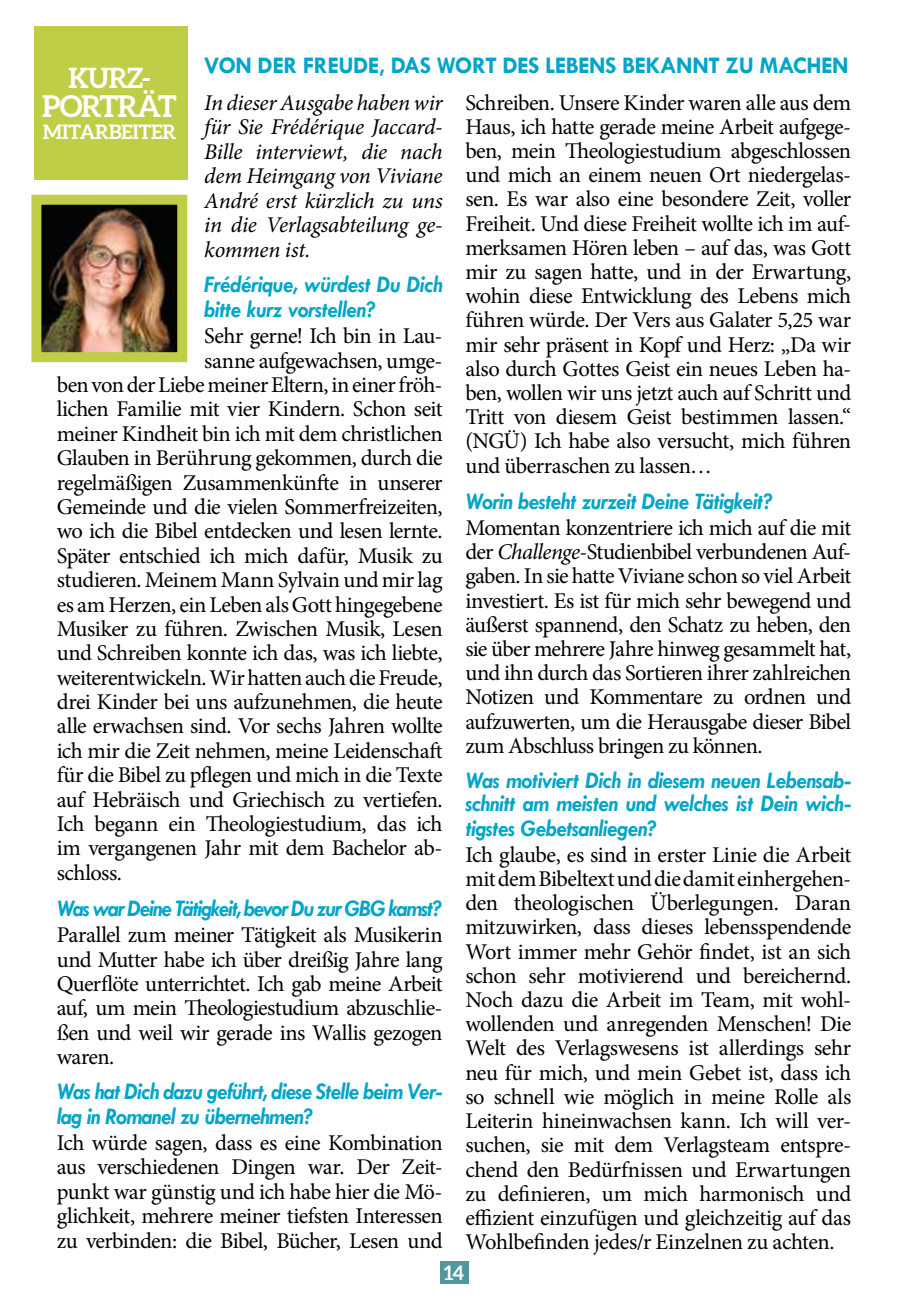
<style>
.page{position:relative;width:908px;height:1304px;background:#fff}
.page>*{position:absolute;margin:0;border:0;box-sizing:border-box;transform-origin:0 0}
.t1{font:700 30px "Aleo";letter-spacing:-.04em;color:#fff}
.t2{font:700 28px "Aleo";color:#fff}
.t3{font:italic 700 24px/25px "Tw Cen";letter-spacing:-.03em;color:#00a5c9;scale:.95 1}
.t4{font:700 24px "Tw Cen";letter-spacing:-.02em;color:#00a5c9}
.t5{font:italic 700 24px "Tw Cen";letter-spacing:-.055em;color:#00a5c9;scale:.95 1}
.t6{font:22.4px/24.2px "Minion Pro";letter-spacing:-.025em;color:#000;text-align:justify}
.t7{font:italic 22.4px/24.6px "Minion Pro";letter-spacing:-.015em;color:#000;text-align:justify}
.t8{font:700 20px "Aleo";letter-spacing:-.015em;color:#fff}
.s1{font-style:italic}
</style>
<div class="page">
<div style="left:440px;top:1261px;width:28px;height:23px;background:#52979d"></div>
<div style="left:34px;top:26px;width:153px;height:154px;background:#c0cd46"></div>
<img style="left:42px;top:206px;width:134px;height:145px">
<div style="left:31px;top:195px;width:156px;height:167px;border:10px solid #c0cd46"></div>
<p class="t4" style="left:204px;top:51px;width:645px">VON DER FREUDE, DAS WORT DES LEBENS BEKANNT ZU MACHEN</p>
<p class="t2" style="left:68px;top:62px;width:84px">KURZ-</p>
<h1 class="t1" style="left:42px;top:89px;width:136px">PORTRÄT</h1>
<p class="t8" style="left:43px;top:120px;width:135px">MITARBEITER</p>
<p class="t6" style="left:465px;top:90px;width:387px">Schreiben. Unsere Kinder waren alle aus dem Haus, ich hatte gerade meine Arbeit aufgege&shy;ben, mein Theologiestudium abgeschlossen und mich an einem neuen Ort niedergelas&shy;sen. Es war also eine besondere Zeit, voller Freiheit. Und diese Freiheit wollte ich im auf&shy;merksamen Hören leben – auf das, was Gott mir zu sagen hatte, und in der Erwartung, wohin diese Entwicklung des Lebens mich führen würde. Der Vers aus Galater 5,25 war mir sehr präsent in Kopf und Herz: „Da wir also durch Gottes Geist ein neues Leben ha&shy;ben, wollen wir uns jetzt auch auf Schritt und Tritt von diesem Geist bestimmen lassen.“ (NGÜ) Ich habe also versucht, mich führen und überraschen zu lassen…</p>
<p class="t3" style="left:465px;top:489px;width:325px">Worin besteht zurzeit Deine Tätigkeit?</p>
<p class="t6" style="left:465px;top:516px;width:387px">Momentan konzentriere ich mich auf die mit der <span class="s1">Challenge</span>-Studienbibel verbundenen Auf&shy;gaben. In sie hatte Viviane schon so viel Arbeit investiert. Es ist für mich sehr bewegend und äußerst spannend, den Schatz zu heben, den sie über mehrere Jahre hinweg gesammelt hat, und ihn durch das Sortieren ihrer zahlreichen Notizen und Kommentare zu ordnen und aufzuwerten, um die Herausgabe dieser Bibel zum Abschluss bringen zu können.</p>
<p class="t3" style="left:465px;top:767px;width:407px;line-height:24.2px;text-align:justify">Was motiviert Dich in diesem neuen Lebensab&shy;schnitt am meisten und welches ist Dein wich&shy;tigstes Gebetsanliegen?</p>
<p class="t6" style="left:465px;top:843px;width:387px">Ich glaube, es sind in erster Linie die Arbeit mit dem Bibeltext und die damit einhergehen&shy;den theologischen Überlegungen. Daran mitzuwirken, dass dieses lebensspendende Wort immer mehr Gehör findet, ist an sich schon sehr motivierend und bereichernd.<br>Noch dazu die Arbeit im Team, mit wohl&shy;wollenden und anregenden Menschen! Die Welt des Verlagswesens ist allerdings sehr neu für mich, und mein Gebet ist, dass ich so schnell wie möglich in meine Rolle als Leiterin hineinwachsen kann. Ich will ver&shy;suchen, sie mit dem Verlagsteam entspre&shy;chend den Bedürfnissen und Erwartungen zu definieren, um mich harmonisch und effizient einzufügen und gleichzeitig auf das Wohlbefinden jedes/r Einzelnen zu achten.</p>
<p class="t7" style="left:204px;top:90px;width:240px">In dieser Ausgabe haben wir für Sie Frédérique Jaccard-Bille interviewt, die nach dem Heimgang von Viviane André erst kürzlich zu uns in die Verlagsabteilung ge&shy;kommen ist.</p>
<p class="t3" style="left:204px;top:272px;width:252px">Frédérique, würdest Du Dich bitte kurz vorstellen?</p>
<p class="t6" style="left:204px;top:324px;width:240px">Sehr gerne! Ich bin in Lau-</p>
<p class="t6" style="left:204px;top:348px;width:240px">sanne aufgewachsen, umge-</p>
<p class="t6" style="left:57px;top:373px;width:387px">ben von der Liebe meiner Eltern, in einer fröh-</p>
<p class="t6" style="left:57px;top:397px;width:387px">lichen Familie mit vier Kindern. Schon seit</p>
<p class="t6" style="left:57px;top:422px;width:387px">meiner Kindheit bin ich mit dem christlichen</p>
<p class="t6" style="left:57px;top:446px;width:387px">Glauben in Berührung gekommen, durch die</p>
<p class="t6" style="left:57px;top:470px;width:387px">regelmäßigen Zusammenkünfte in unserer</p>
<p class="t6" style="left:57px;top:495px;width:387px">Gemeinde und die vielen Sommerfreizeiten,</p>
<p class="t6" style="left:57px;top:519px;width:387px">wo ich die Bibel entdecken und lesen lernte.</p>
<p class="t6" style="left:57px;top:544px;width:387px">Später entschied ich mich dafür, Musik zu</p>
<p class="t6" style="left:57px;top:568px;width:387px">studieren. Meinem Mann Sylvain und mir lag</p>
<p class="t6" style="left:57px;top:592px;width:387px">es am Herzen, ein Leben als Gott hingegebene</p>
<p class="t6" style="left:57px;top:617px;width:387px">Musiker zu führen. Zwischen Musik, Lesen</p>
<p class="t6" style="left:57px;top:641px;width:387px">und Schreiben konnte ich das, was ich liebte,</p>
<p class="t6" style="left:57px;top:666px;width:387px">weiterentwickeln. Wir hatten auch die Freude,</p>
<p class="t6" style="left:57px;top:690px;width:387px">drei Kinder bei uns aufzunehmen, die heute</p>
<p class="t6" style="left:57px;top:714px;width:387px">alle erwachsen sind. Vor sechs Jahren wollte</p>
<p class="t6" style="left:57px;top:739px;width:387px">ich mir die Zeit nehmen, meine Leidenschaft</p>
<p class="t6" style="left:57px;top:763px;width:387px">für die Bibel zu pflegen und mich in die Texte</p>
<p class="t6" style="left:57px;top:787px;width:387px">auf Hebräisch und Griechisch zu vertiefen.</p>
<p class="t6" style="left:57px;top:812px;width:387px">Ich begann ein Theologiestudium, das ich</p>
<p class="t6" style="left:57px;top:836px;width:387px">im vergangenen Jahr mit dem Bachelor ab-</p>
<p class="t6" style="left:57px;top:861px;width:67px">schloss.</p>
<p class="t5" style="left:57px;top:894px;width:407px">Was war Deine Tätigkeit, bevor Du zur GBG kamst?</p>
<p class="t6" style="left:57px;top:923px;width:387px">Parallel zum meiner Tätigkeit als Musikerin und Mutter habe ich über dreißig Jahre lang Querflöte unterrichtet. Ich gab meine Arbeit auf, um mein Theologiestudium abzuschlie&shy;ßen und weil wir gerade ins Wallis gezogen waren.</p>
<p class="t3" style="left:57px;top:1078px;width:407px">Was hat Dich dazu geführt, diese Stelle beim Ver&shy;lag in Romanel zu übernehmen?</p>
<p class="t6" style="left:57px;top:1131px;width:387px">Ich würde sagen, dass es eine Kombination aus verschiedenen Dingen war. Der Zeit&shy;punkt war günstig und ich habe hier die Mö&shy;glichkeit, mehrere meiner tiefsten Interessen zu verbinden: die Bibel, Bücher, Lesen und</p>
<p class="t8" style="left:443px;top:1261px;width:22px">14</p>
</div>
